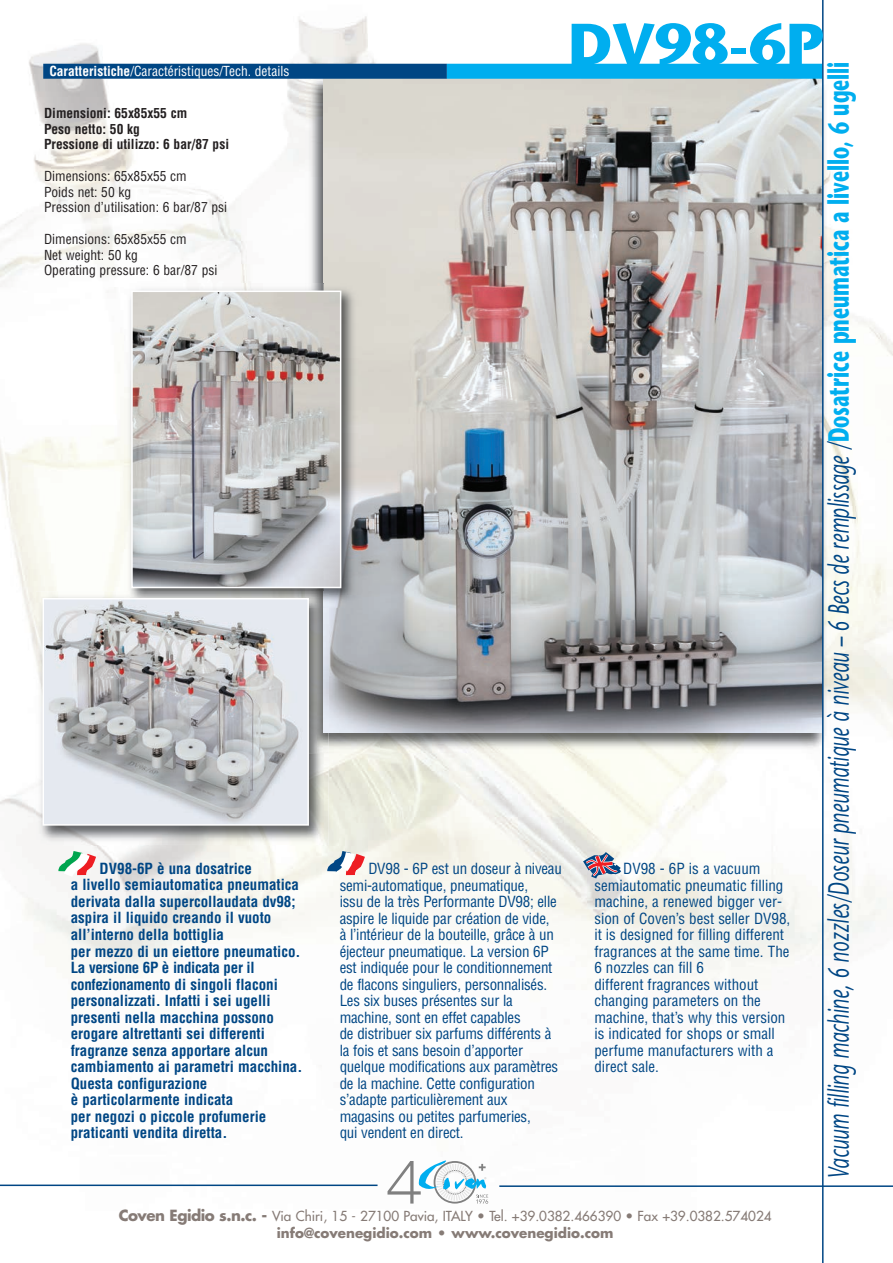
<style>
.page{position:relative;width:893px;height:1263px;background:#fff}
.page>*{position:absolute;margin:0;border:0;box-sizing:border-box;transform-origin:0 0}
.t1{font:700 58.5px "Stone Sans";color:#00aeef}
.t2{font:italic 29.25px "Stone Sans";color:#004684;scale:.65 1}
.t3{font:condensed 15px/16.5px "Helvetica";letter-spacing:-.015em;color:#004684}
.t4{font:700 condensed 15px/16.5px "Helvetica";color:#004684}
.t5{font:condensed 13.5px/16.5px "Helvetica";color:#231f20}
.t6{font:13.5px/17px "Futura";color:#867b76;text-align:center}
.t7{font:700 condensed 13.5px/16.5px "Helvetica";color:#231f20}
.t8{font:condensed 13.5px "Helvetica";color:#fff}
.s1{font-weight:700}
.s2{font-weight:700;font-style:normal;color:#00aeef}
.s3{font-weight:700;font-size:15px}
</style>
<div class="page">
<img style="left:0;top:0;width:893px;height:1211px">
<img style="left:306px;top:74px;width:525px;height:679px">
<img style="left:324px;top:79px;width:498px;height:653px">
<hr style="left:822px;top:0;width:1px;height:1263px;background:#004684">
<div style="left:43px;top:64px;width:404px;height:15px;background:#004684"></div>
<div style="left:447px;top:64px;width:375px;height:15px;background:#00aeef"></div>
<svg style="left:387px;top:1160px;width:101px;height:44px"></svg>
<hr style="left:499px;top:1185px;width:394px;height:2px;background:#004684">
<hr style="left:0;top:1184px;width:378px;height:2px;background:#004684">
<img style="left:124px;top:284px;width:200px;height:307px">
<img style="left:324px;top:284px;width:37px;height:324px">
<img style="left:134px;top:294px;width:204px;height:291px">
<div style="left:131px;top:291px;width:210px;height:297px;border:2px solid #fff"></div>
<img style="left:36px;top:591px;width:292px;height:254px">
<img style="left:309px;top:608px;width:19px;height:145px">
<img style="left:324px;top:608px;width:4px;height:124px">
<img style="left:124px;top:591px;width:204px;height:17px">
<img style="left:46px;top:601px;width:260px;height:222px">
<div style="left:43px;top:598px;width:266px;height:228px;border:2px solid #fff"></div>
<svg style="left:54px;top:841px;width:50px;height:46px"></svg>
<svg style="left:323px;top:841px;width:49px;height:43px"></svg>
<svg style="left:571px;top:840px;width:61px;height:44px"></svg>
<p class="t8" style="left:49px;top:63px;width:242px"><span class="s1">Caratteristiche</span>/Caractéristiques/Tech. details</p>
<p class="t7" style="left:44px;top:105px;width:145px">Dimensioni: 65x85x55 cm<br>Peso netto: 50 kg</p>
<p class="t7" style="left:44px;top:137px;width:187px">Pressione di utilizzo: 6 bar/87 psi</p>
<p class="t5" style="left:44px;top:168px;width:144px">Dimensions: 65x85x55 cm<br>Poids net: 50 kg</p>
<p class="t5" style="left:44px;top:200px;width:185px">Pression d’utilisation: 6 bar/87 psi</p>
<p class="t5" style="left:44px;top:231px;width:144px">Dimensions: 65x85x55 cm<br>Net weight: 50 kg</p>
<p class="t5" style="left:44px;top:262px;width:175px">Operating pressure: 6 bar/87 psi</p>
<p class="t4" style="left:71px;top:860px;width:233px;text-indent:29px">DV98-6P è una dosatrice<br>a livello semiautomatica pneumatica derivata dalla supercollaudata dv98; aspira il liquido creando il vuoto all’interno della bottiglia<br>per mezzo di un eiettore pneumatico.<br>La versione 6P è indicata per il confezionamento di singoli flaconi personalizzati. Infatti i sei ugelli presenti nella macchina possono erogare altrettanti sei differenti fragranze senza apportare alcun cambiamento ai parametri macchina.<br>Questa configurazione<br>è particolarmente indicata<br>per negozi o piccole profumerie praticanti vendita diretta.</p>
<p class="t3" style="left:340px;top:861px;width:224px;text-indent:29px">DV98 - 6P est un doseur à niveau semi-automatique, pneumatique,<br>issu de la très Performante DV98; elle aspire le liquide par création de vide,<br>à l’intérieur de la bouteille, grâce à un éjecteur pneumatique. La version 6P est indiquée pour le conditionnement de flacons singuliers, personnalisés.<br>Les six buses présentes sur la machine, sont en effet capables<br>de distribuer six parfums différents à la fois et sans besoin d’apporter quelque modifications aux paramètres de la machine. Cette configuration s’adapte particulièrement aux magasins ou petites parfumeries,<br>qui vendent en direct.</p>
<h1 class="t1" style="left:568px;top:22px;width:257px">DV98-6P</h1>
<h2 class="t2" style="left:827px;top:1179px;width:1720px;rotate:-90deg">Vacuum filling machine, 6 nozzles/Doseur pneumatique à niveau – 6 Becs de remplissage /<span class="s2">Dosatrice pneumatica a livello, 6 ugelli</span></h2>
<p class="t3" style="left:594px;top:861px;width:197px;text-indent:29px">DV98 - 6P is a vacuum semiautomatic pneumatic filling machine, a renewed bigger ver&shy;sion of Coven’s best seller DV98, it is designed for filling different fragrances at the same time. The<br>6 nozzles can fill 6<br>different fragrances without changing parameters on the machine, that’s why this version is indicated for shops or small perfume manufacturers with a direct sale.</p>
<p class="t6" style="left:119px;top:1208px;width:654px"><span class="s3">Coven Egidio s.n.c. -</span> Via Chiri, 15 - 27100 Pavia, ITALY • Tel. +39.0382.466390 • Fax +39.0382.574024 <span class="s1">info@covenegidio.com • www.covenegidio.com</span></p>
</div>
